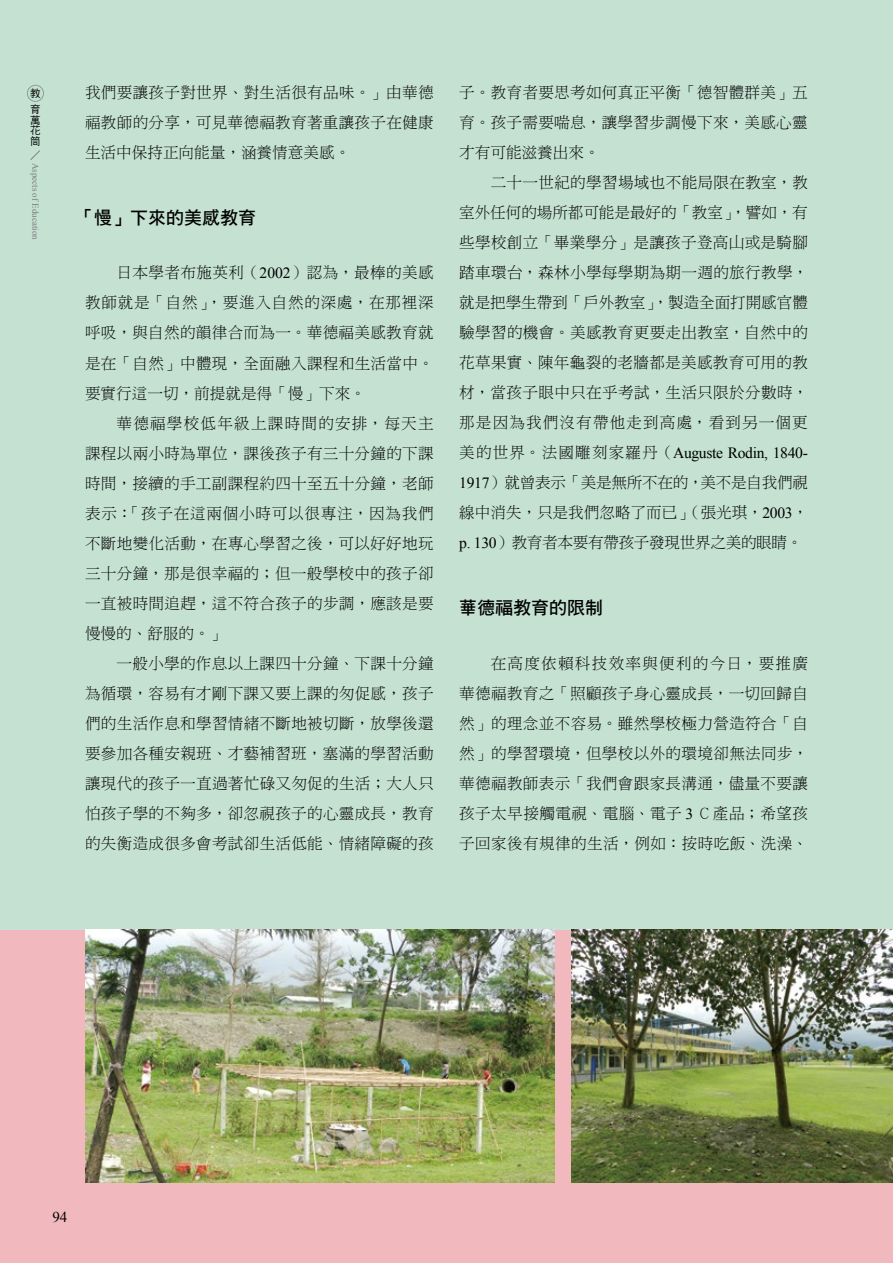
<style>
.page{position:relative;width:893px;height:1263px;background:#fff}
.page>*{position:absolute;margin:0;border:0;box-sizing:border-box;transform-origin:0 0}
.t1{font:18px "DF Hei Std W7";color:#000}
.t2{font:15.6px/30px "DF Ming Std W3";letter-spacing:.02em;color:#000;text-align:justify}
.t3{font:15.6px "Times New Roman";letter-spacing:-.02em;color:#000}
.t4{font:15px "Times New Roman";color:#000}
.t5{font:10.5px/10.5px "DF Hei Std W5";color:#000}
.t6{font:10.5px "DF Ming Std W3";color:#000}
.t7{font:9px "Times New Roman";color:#7b7d7c}
.s1{font-family:"Times New Roman"}
.s2{font-family:"DF Ming Std W3"}
</style>
<div class="page">
<div style="left:0;top:929px;width:893px;height:334px;background:#f1b9bd"></div>
<div style="left:0;top:0;width:893px;height:929px;background:#c4e1d2"></div>
<div style="left:27px;top:85px;width:17px;height:17px;border:1px solid #000;border-radius:50%"></div>
<img style="left:571px;top:929px;width:322px;height:253px">
<img style="left:85px;top:929px;width:469px;height:253px">
<p class="t5" style="left:30px;top:85px;width:12px;line-height:16px">教育</p>
<p class="t5" style="left:30px;top:114px;width:12px;text-align:justify">萬花筒</p>
<p class="t6" style="left:30px;top:149px;width:11px">／</p>
<p class="t7" style="left:42px;top:163px;width:78px;rotate:90deg">Aspects of Education</p>
<p class="t2" style="left:85px;top:78px;width:350px">我們要讓孩子對世界、對生活很有品味。」由華德福教師的分享，可見華德福教育著重讓孩子在健康生活中保持正向能量，涵養情意美感。</p>
<p class="t1" style="left:76px;top:208px;width:181px">「慢」下來的美感教育</p>
<p class="t2" style="left:85px;top:258px;width:350px;text-indent:31px">日本學者布施英利（<span class="s1">2002</span>）認為，最棒的美感教師就是「自然」，要進入自然的深處，在那裡深呼吸，與自然的韻律合而為一。華德福美感教育就是在「自然」中體現，全面融入課程和生活當中。要實行這一切，前提就是得「慢」下來。</p>
<p class="t2" style="left:85px;top:408px;width:350px;text-indent:31px">華德福學校低年級上課時間的安排，每天主課程以兩小時為單位，課後孩子有三十分鐘的下課時間，接續的手工副課程約四十至五十分鐘，老師表示：「孩子在這兩個小時可以很專注，因為我們不斷地變化活動，在專心學習之後，可以好好地玩三十分鐘，那是很幸福的；但一般學校中的孩子卻一直被時間追趕，這不符合孩子的步調，應該是要慢慢的、舒服的。」</p>
<p class="t2" style="left:85px;top:648px;width:350px;text-indent:31px">一般小學的作息以上課四十分鐘、下課十分鐘為循環，容易有才剛下課又要上課的匆促感，孩子們的生活作息和學習情緒不斷地被切斷，放學後還要參加各種安親班、才藝補習班，塞滿的學習活動讓現代的孩子一直過著忙碌又匆促的生活；大人只怕孩子學的不夠多，卻忽視孩子的心靈成長，教育的失衡造成很多會考試卻生活低能、情緒障礙的孩</p>
<p class="t2" style="left:459px;top:78px;width:350px">子。教育者要思考如何真正平衡「德智體群美」五育。孩子需要喘息，讓學習步調慢下來，美感心靈才有可能滋養出來。</p>
<p class="t2" style="left:459px;top:168px;width:350px;text-indent:31px">二十一世紀的學習場域也不能局限在教室，教室外任何的場所都可能是最好的「教室」，譬如，有些學校創立「畢業學分」是讓孩子登高山或是騎腳踏車環台，森林小學每學期為期一週的旅行教學，就是把學生帶到「戶外教室」，製造全面打開感官體驗學習的機會。美感教育更要走出教室，自然中的花草果實、陳年龜裂的老牆都是美感教育可用的教材，當孩子眼中只在乎考試，生活只限於分數時，那是因為我們沒有帶他走到高處，看到另一個更</p>
<p class="t3" style="left:459px;top:443px;width:350px"><span class="s2">美的世界。法國雕刻家羅丹（</span>Auguste Rodin, 1840-</p>
<p class="t2" style="left:459px;top:468px;width:350px"><span class="s1">1917</span>）就曾表示「美是無所不在的，美不是自我們視線中消失，只是我們忽略了而已」（張光琪，<span class="s1">2003</span>，<span class="s1">p. 130</span>）教育者本要有帶孩子發現世界之美的眼睛。</p>
<p class="t1" style="left:459px;top:598px;width:145px">華德福教育的限制</p>
<p class="t2" style="left:459px;top:648px;width:350px;text-indent:31px">在高度依賴科技效率與便利的今日，要推廣華德福教育之「照顧孩子身心靈成長，一切回歸自然」的理念並不容易。雖然學校極力營造符合「自然」的學習環境，但學校以外的環境卻無法同步，華德福教師表示「我們會跟家長溝通，儘量不要讓孩子太早接觸電視、電腦、電子 <span class="s1">3</span> Ｃ產品；希望孩子回家後有規律的生活，例如：按時吃飯、洗澡、</p>
<p class="t4" style="left:52px;top:1206px;width:16px">94</p>
</div>
